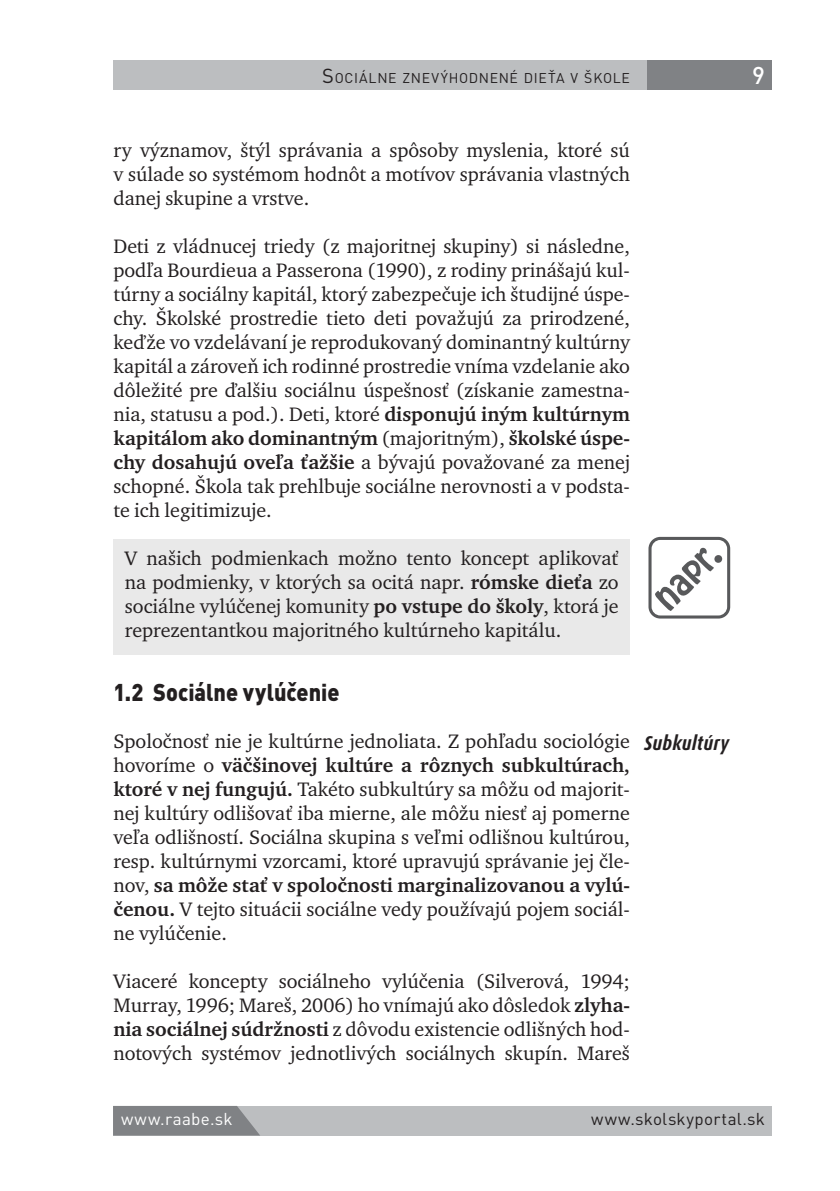
<style>
.page{position:relative;width:840px;height:1191px;background:#fff}
.page>*{position:absolute;margin:0;border:0;box-sizing:border-box;transform-origin:0 0}
.t1{font:900 24px "DIN Pro";color:#231f20;scale:.9 1}
.t2{font:500 24px "DIN Pro";color:#fff}
.t3{font:20px/24px "Charter Itc TOT";color:#231f20;text-align:justify}
.t4{font:italic 700 20px "Dax Condensed";letter-spacing:.015em;color:#231f20}
.t5{font:17px "DIN Pro";letter-spacing:.02em;color:#231f20}
.t6{font:17px "DIN Pro";letter-spacing:.02em;color:#fff}
.t7{font:14px "DIN Pro";letter-spacing:.045em;color:#231f20}
.s1{font-size:20px}
.s2{font-weight:700}
</style>
<div class="page">
<div style="left:113px;top:61px;width:658px;height:29px;background:#bcbec0"></div>
<div style="left:646px;top:61px;width:125px;height:29px;background:#808285"></div>
<div style="left:113px;top:1106px;width:658px;height:29px;background:#bcbec0"></div>
<svg style="left:113px;top:1106px;width:147px;height:29px;background:#848689"></svg>
<div style="left:113px;top:539px;width:516px;height:115px;background:#e9e9e9"></div>
<svg style="left:648px;top:537px;width:81px;height:81px"></svg>
<p class="t7" style="left:322px;top:68px;width:309px"><span class="s1">S</span>OCIÁLNE ZNEVÝHODNENÉ DIEŤA V ŠKOLE</p>
<p class="t2" style="left:751px;top:59px;width:14px">9</p>
<p class="t3" style="left:113px;top:138px;width:517px">ry významov, štýl správania a spôsoby myslenia, ktoré sú v súlade so systémom hodnôt a motívov správania vlastných danej skupine a vrstve.</p>
<p class="t3" style="left:113px;top:234px;width:517px">Deti z vládnucej triedy (z majoritnej skupiny) si následne, podľa Bourdieua a Passerona (1990), z rodiny prinášajú kul‑ túrny a sociálny kapitál, ktorý zabezpečuje ich študijné úspe‑ chy. Školské prostredie tieto deti považujú za prirodzené, keďže vo vzdelávaní je reprodukovaný dominantný kultúrny kapitál a zároveň ich rodinné prostredie vníma vzdelanie ako dôležité pre ďalšiu sociálnu úspešnosť (získanie zamestna‑ nia, statusu a pod.). Deti, ktoré <span class="s2">disponujú iným kultúrnym kapitálom ako dominantným</span> (majoritným), <span class="s2">školské úspe&shy;chy dosahujú oveľa ťažšie</span> a bývajú považované za menej schopné. Škola tak prehlbuje sociálne nerovnosti a v podsta‑ te ich legitimizuje.</p>
<p class="t3" style="left:125px;top:546px;width:495px">V našich podmienkach možno tento koncept aplikovať na podmienky, v ktorých sa ocitá napr. <span class="s2">rómske dieťa</span> zo sociálne vylúčenej komunity <span class="s2">po vstupe do školy</span>, ktorá je reprezentantkou majoritného kultúrneho kapitálu.</p>
<p class="t1" style="left:113px;top:676px;width:252px">1.2 Sociálne vylúčenie</p>
<p class="t3" style="left:113px;top:729px;width:517px">Spoločnosť nie je kultúrne jednoliata. Z pohľadu sociológie hovoríme o <span class="s2">väčšinovej kultúre a rôznych subkultúrach, ktoré v nej fungujú.</span> Takéto subkultúry sa môžu od majorit‑ nej kultúry odlišovať iba mierne, ale môžu niesť aj pomerne veľa odlišností. Sociálna skupina s veľmi odlišnou kultúrou, resp. kultúrnymi vzorcami, ktoré upravujú správanie jej čle‑ nov, <span class="s2">sa môže stať v spoločnosti marginalizovanou a vylú&shy;čenou.</span> V tejto situácii sociálne vedy používajú pojem sociál‑ ne vylúčenie.</p>
<p class="t3" style="left:113px;top:969px;width:517px">Viaceré koncepty sociálneho vylúčenia (Silverová, 1994; Murray, 1996; Mareš, 2006) ho vnímajú ako dôsledok <span class="s2">zlyha&shy;nia sociálnej súdržnosti</span> z dôvodu existencie odlišných hod‑ notových systémov jednotlivých sociálnych skupín. Mareš</p>
<p class="t4" style="left:643px;top:731px;width:86px">Subkultúry</p>
<p class="t6" style="left:121px;top:1107px;width:113px">www.raabe.sk</p>
<p class="t5" style="left:591px;top:1107px;width:175px">www.skolskyportal.sk</p>
</div>
